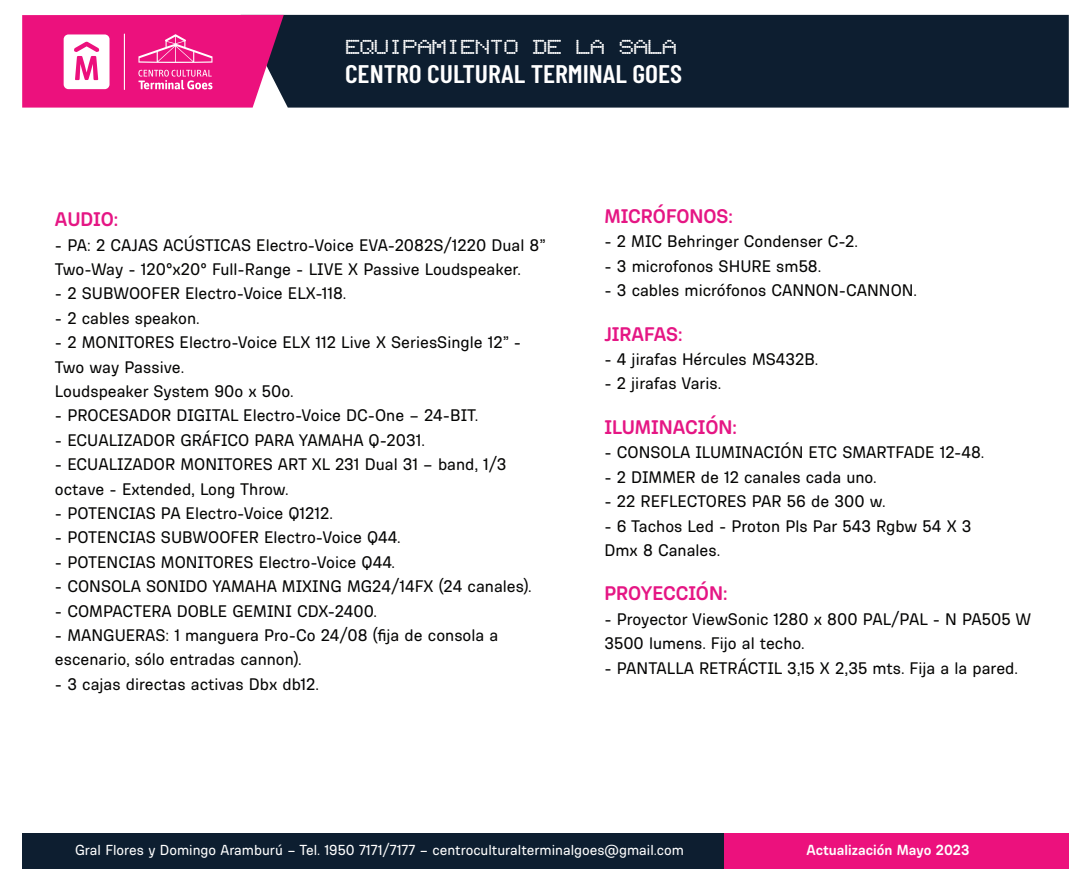
<style>
.page{position:relative;width:1091px;height:886px;background:#fff}
.page>*{position:absolute;margin:0;border:0;box-sizing:border-box;transform-origin:0 0}
.t1{font:600 25.38px "Barlow Condensed";color:#fff;scale:1.09 1}
.t2{font:700 20.12px "Ciudadana";color:#e51684}
.t3{font:19.25px "Terminal";color:#fff;scale:1.09 1}
.t4{font:17.24px/24.4px "Ciudadana";color:#050504}
.t5{font:14.88px "Ciudadana";color:#fff}
.t6{font:700 14.88px "Ciudadana";color:#fff}
</style>
<div class="page">
<div style="left:284px;top:15px;width:784px;height:93px;background:#0d1e30"></div>
<svg style="left:22px;top:15px;width:262px;height:93px;background:#e7368e"></svg>
<hr style="left:124px;top:34px;width:1px;height:56px;background:#fff">
<div style="left:23px;top:833px;width:701px;height:35px;background:#0d1e30"></div>
<div style="left:724px;top:833px;width:344px;height:35px;background:#ec117d"></div>
<p class="t3" style="left:345px;top:35px;width:305px">EQUIPAMIENTO DE LA SALA</p>
<h1 class="t1" style="left:345px;top:55px;width:311px">CENTRO CULTURAL TERMINAL GOES</h1>
<p class="t2" style="left:55px;top:207px;width:65px">AUDIO:</p>
<p class="t4" style="left:55px;top:232px;width:492px">- PA: 2 CAJAS ACÚSTICAS Electro-Voice EVA-2082S/1220 Dual 8”<br>Two-Way - 120°x20° Full-Range - LIVE X Passive Loudspeaker.</p>
<p class="t4" style="left:55px;top:281px;width:293px">- 2 SUBWOOFER Electro-Voice ELX-118.</p>
<p class="t4" style="left:55px;top:305px;width:146px">- 2 cables speakon.</p>
<p class="t4" style="left:55px;top:330px;width:467px">- 2 MONITORES Electro-Voice ELX 112 Live X SeriesSingle 12” -<br>Two way Passive.<br>Loudspeaker System 90o x 50o.</p>
<p class="t4" style="left:55px;top:403px;width:425px">- PROCESADOR DIGITAL Electro-Voice DC-One – 24-BIT.</p>
<p class="t4" style="left:55px;top:427px;width:371px">- ECUALIZADOR GRÁFICO PARA YAMAHA Q-2031.</p>
<p class="t4" style="left:55px;top:452px;width:453px">- ECUALIZADOR MONITORES ART XL 231 Dual 31 – band, 1/3 octave - Extended, Long Throw.</p>
<p class="t4" style="left:55px;top:500px;width:279px">- POTENCIAS PA Electro-Voice Q1212.</p>
<p class="t4" style="left:55px;top:525px;width:347px">- POTENCIAS SUBWOOFER Electro-Voice Q44.</p>
<p class="t4" style="left:55px;top:549px;width:341px">- POTENCIAS MONITORES Electro-Voice Q44.</p>
<p class="t4" style="left:55px;top:573px;width:478px">- CONSOLA SONIDO YAMAHA MIXING MG24/14FX (24 canales).</p>
<p class="t4" style="left:55px;top:598px;width:323px">- COMPACTERA DOBLE GEMINI CDX-2400.</p>
<p class="t4" style="left:55px;top:622px;width:445px">- MANGUERAS: 1 manguera Pro-Co 24/08 (fija de consola a escenario, sólo entradas cannon).</p>
<p class="t4" style="left:55px;top:671px;width:265px">- 3 cajas directas activas Dbx db12.</p>
<p class="t2" style="left:604px;top:204px;width:130px">MICRÓFONOS:</p>
<p class="t4" style="left:604px;top:229px;width:255px">- 2 MIC Behringer Condenser C-2.</p>
<p class="t4" style="left:604px;top:253px;width:218px">- 3 microfonos SHURE sm58.</p>
<p class="t4" style="left:604px;top:278px;width:314px">- 3 cables micrófonos CANNON-CANNON.</p>
<p class="t2" style="left:604px;top:321px;width:80px">JIRAFAS:</p>
<p class="t4" style="left:604px;top:346px;width:215px">- 4 jirafas Hércules MS432B.</p>
<p class="t4" style="left:604px;top:371px;width:118px">- 2 jirafas Varis.</p>
<p class="t2" style="left:604px;top:415px;width:134px">ILUMINACIÓN:</p>
<p class="t4" style="left:604px;top:440px;width:381px">- CONSOLA ILUMINACIÓN ETC SMARTFADE 12-48.</p>
<p class="t4" style="left:604px;top:464px;width:274px">- 2 DIMMER de 12 canales cada uno.</p>
<p class="t4" style="left:604px;top:488px;width:283px">- 22 REFLECTORES PAR 56 de 300 w.</p>
<p class="t4" style="left:604px;top:513px;width:368px">- 6 Tachos Led - Proton Pls Par 543 Rgbw 54 X 3<br>Dmx 8 Canales.</p>
<p class="t2" style="left:604px;top:581px;width:125px">PROYECCIÓN:</p>
<p class="t4" style="left:604px;top:606px;width:428px">- Proyector ViewSonic 1280 x 800 PAL/PAL - N PA505 W<br>3500 lumens. Fijo al techo.</p>
<p class="t4" style="left:604px;top:655px;width:415px">- PANTALLA RETRÁCTIL 3,15 X 2,35 mts. Fija a la pared.</p>
<p class="t5" style="left:75px;top:840px;width:610px">Gral Flores y Domingo Aramburú – Tel. 1950 7171/7177 – centroculturalterminalgoes@gmail.com</p>
<p class="t6" style="left:806px;top:840px;width:164px">Actualización Mayo 2023</p>
</div>
